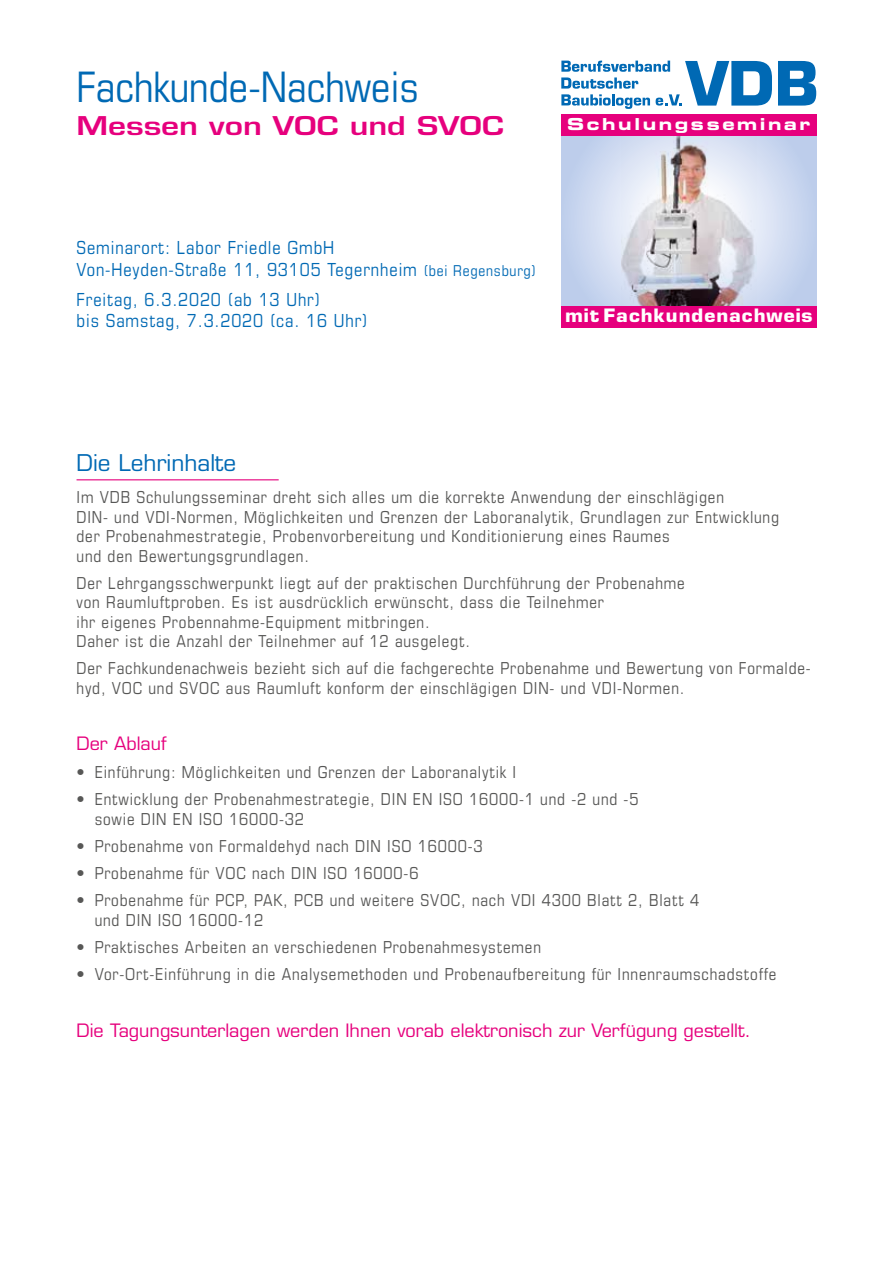
<style>
.page{position:relative;width:893px;height:1263px;background:#fff}
.page>*{position:absolute;margin:0;border:0;box-sizing:border-box;transform-origin:0 0}
.t1{font:condensed 42px "Eurostile";color:#0069b4}
.t2{font:600 25.2px "Eurostile";color:#e6007d;scale:1.25 1}
.t3{font:22.5px "Eurostile";color:#0069b4}
.t4{font:condensed 18px/21.6px "Eurostile";letter-spacing:.05em;color:#0069b4}
.t5{font:18px "Eurostile";color:#e6007d}
.t6{font:700 18px "Eurostile";letter-spacing:.05em;color:#fff;scale:1.07 1}
.t7{font:condensed 16.5px/19.5px "Eurostile";letter-spacing:.05em;color:#575756}
.t8{font:16.5px "Eurostile Bold Extended Two";letter-spacing:.16em;color:#fff}
.s1{font-size:15px}
</style>
<div class="page">
<hr style="left:77px;top:479px;width:202px;height:1px;background:#e6007d">
<svg style="left:561px;top:136px;width:255px;height:170px;background:#cbd7ef"></svg>
<img style="left:621px;top:136px;width:135px;height:170px">
<div style="left:561px;top:115px;width:255px;height:21px;background:#e6007d"></div>
<div style="left:561px;top:306px;width:255px;height:21px;background:#e6007d"></div>
<svg style="left:561px;top:61px;width:211px;height:48px"></svg>
<svg style="left:778px;top:61px;width:38px;height:45px;background:#3085c2"></svg>
<h1 class="t1" style="left:77px;top:62px;width:344px">Fachkunde-Nachweis</h1>
<h2 class="t2" style="left:77px;top:110px;width:343px">Messen von VOC und SVOC</h2>
<p class="t8" style="left:567px;top:113px;width:245px">Schulungsseminar</p>
<p class="t4" style="left:77px;top:237px;width:461px">Seminarort: Labor Friedle GmbH<br>Von-Heyden-Straße 11, 93105 Tegernheim <span class="s1">(bei Regensburg)</span></p>
<p class="t4" style="left:77px;top:288px;width:293px">Freitag, 6.3.2020 (ab 13 Uhr)<br>bis Samstag, 7.3.2020 (ca. 16 Uhr)</p>
<p class="t6" style="left:565px;top:305px;width:233px">mit Fachkundenachweis</p>
<h3 class="t3" style="left:77px;top:449px;width:161px">Die Lehrinhalte</h3>
<p class="t7" style="left:77px;top:487px;width:704px">Im VDB Schulungsseminar dreht sich alles um die korrekte Anwendung der einschlägigen<br>DIN- und VDI-Normen, Möglichkeiten und Grenzen der Laboranalytik, Grundlagen zur Entwicklung der Probenahmestrategie, Probenvorbereitung und Konditionierung eines Raumes<br>und den Bewertungsgrundlagen.</p>
<p class="t7" style="left:77px;top:573px;width:610px">Der Lehrgangsschwerpunkt liegt auf der praktischen Durchführung der Probenahme von Raumluftproben. Es ist ausdrücklich erwünscht, dass die Teilnehmer<br>ihr eigenes Probennahme-Equipment mitbringen.<br>Daher ist die Anzahl der Teilnehmer auf 12 ausgelegt.</p>
<p class="t7" style="left:77px;top:658px;width:736px">Der Fachkundenachweis bezieht sich auf die fachgerechte Probenahme und Bewertung von Formalde&shy;hyd, VOC und SVOC aus Raumluft konform der einschlägigen DIN- und VDI-Normen.</p>
<p class="t5" style="left:77px;top:733px;width:92px">Der Ablauf</p>
<p class="t7" style="left:77px;top:762px;width:441px">• Einführung: Möglichkeiten und Grenzen der Laboranalytik I</p>
<p class="t7" style="left:95px;top:789px;width:545px;text-indent:-18px">• Entwicklung der Probenahmestrategie, DIN EN ISO 16000-1 und -2 und -5 sowie DIN EN ISO 16000-32</p>
<p class="t7" style="left:77px;top:836px;width:408px">• Probenahme von Formaldehyd nach DIN ISO 16000-3</p>
<p class="t7" style="left:77px;top:863px;width:343px">• Probenahme für VOC nach DIN ISO 16000-6</p>
<p class="t7" style="left:95px;top:890px;width:606px;text-indent:-18px">• Probenahme für PCP, PAK, PCB und weitere SVOC, nach VDI 4300 Blatt 2, Blatt 4 und DIN ISO 16000-12</p>
<p class="t7" style="left:77px;top:937px;width:466px">• Praktisches Arbeiten an verschiedenen Probenahmesystemen</p>
<p class="t7" style="left:77px;top:964px;width:701px">• Vor-Ort-Einführung in die Analysemethoden und Probenaufbereitung für Innenraumschadstoffe</p>
<p class="t5" style="left:77px;top:1019px;width:676px">Die Tagungsunterlagen werden Ihnen vorab elektronisch zur Verfügung gestellt.</p>
</div>
